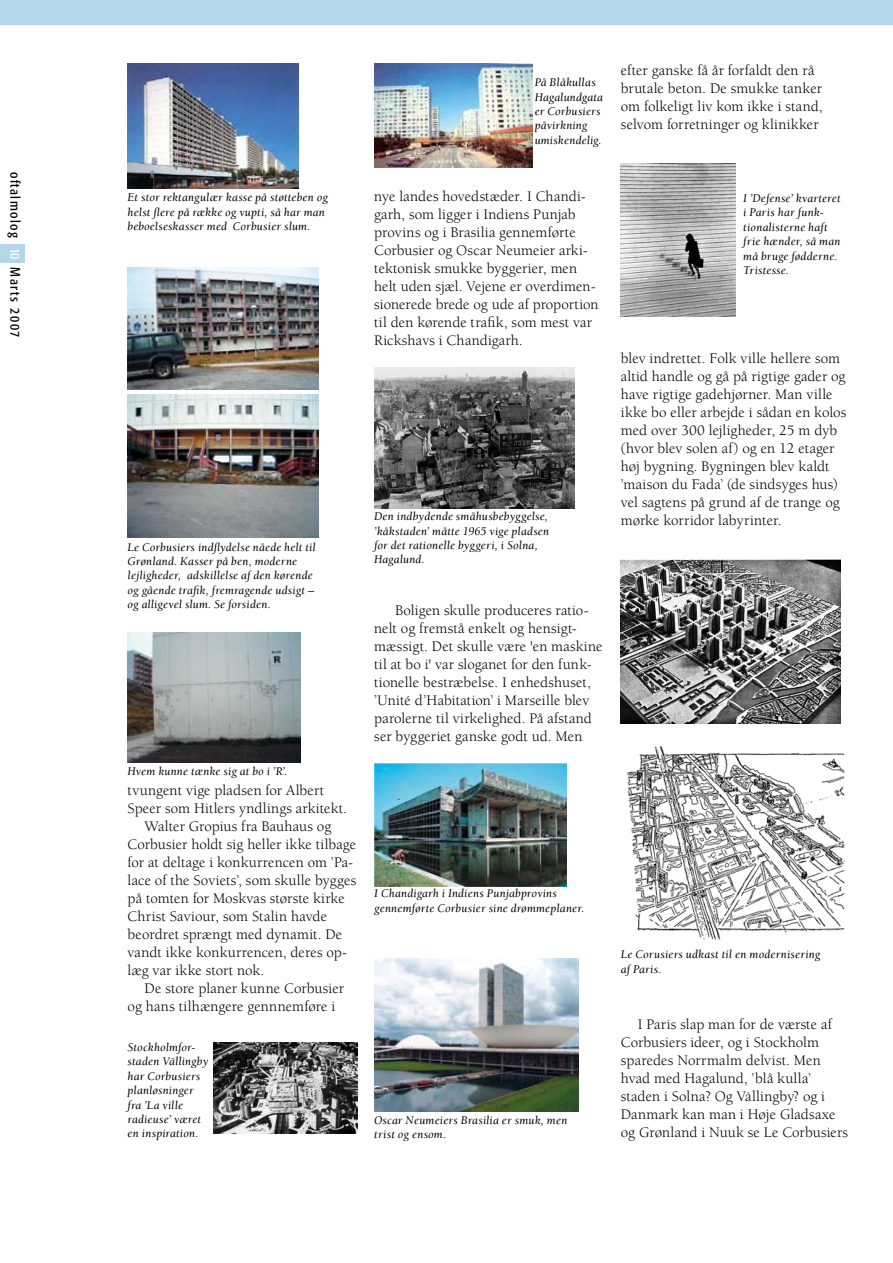
<style>
.page{position:relative;width:893px;height:1263px;background:#fff}
.page>*{position:absolute;margin:0;border:0;box-sizing:border-box;transform-origin:0 0}
.t1{font:15px/18px "Berkeley";letter-spacing:.005em;color:#000}
.t2{font:condensed 13.5px "Formata";letter-spacing:.1em;color:#000}
.t3{font:italic 12px/14.4px "Berkeley";letter-spacing:.015em;color:#000}
.s1{color:#fff}
</style>
<div class="page">
<div style="left:0;top:244px;width:25px;height:19px;background:#b4d6eb"></div>
<div style="left:435px;top:0;width:458px;height:25px;background:#b4d6eb"></div>
<div style="left:0;top:0;width:435px;height:25px;background:#b4d6eb"></div>
<img style="left:128px;top:632px;width:173px;height:130px">
<img style="left:213px;top:1042px;width:144px;height:91px">
<img style="left:374px;top:64px;width:159px;height:103px">
<img style="left:374px;top:367px;width:200px;height:141px">
<img style="left:374px;top:764px;width:193px;height:122px">
<img style="left:374px;top:959px;width:204px;height:153px">
<img style="left:128px;top:64px;width:170px;height:124px">
<img style="left:128px;top:395px;width:190px;height:142px">
<img style="left:128px;top:267px;width:190px;height:122px">
<img style="left:621px;top:163px;width:114px;height:153px">
<img style="left:621px;top:560px;width:220px;height:164px">
<img style="left:627px;top:746px;width:218px;height:194px">
<p class="t2" style="left:23px;top:172px;width:167px;rotate:90deg">oftalmolog <span class="s1">10</span> Marts 2007</p>
<p class="t3" style="left:128px;top:191px;width:202px">Et stor rektangulær kasse på støtteben og helst flere på række og vupti, så har man beboelseskasser med Corbusier slum.</p>
<p class="t3" style="left:535px;top:75px;width:70px">På Blåkullas<br>Hagalundgata er Corbusiers påvirkning umiskendelig.</p>
<p class="t1" style="left:374px;top:188px;width:226px">nye landes hovedstæder. I Chandi&shy;garh, som ligger i Indiens Punjab provins og i Brasilia gennemførte Corbusier og Oscar Neumeier arki&shy;tektonisk smukke byggerier, men helt uden sjæl. Vejene er overdimen&shy;sionerede brede og ude af proportion til den kørende trafik, som mest var Rickshavs i Chandigarh.</p>
<p class="t3" style="left:128px;top:540px;width:190px">Le Corbusiers indflydelse nåede helt til Grønland. Kasser på ben, moderne lejligheder, adskillelse af den kørende og gående trafik, fremragende udsigt – og alligevel slum. Se forsiden.</p>
<p class="t3" style="left:128px;top:764px;width:161px">Hvem kunne tænke sig at bo i ’R’.</p>
<p class="t1" style="left:128px;top:782px;width:198px">tvungent vige pladsen for Albert</p>
<p class="t1" style="left:128px;top:800px;width:221px">Speer som Hitlers yndlings arkitekt.</p>
<p class="t1" style="left:145px;top:818px;width:188px">Walter Gropius fra Bauhaus og</p>
<p class="t1" style="left:128px;top:836px;width:230px">Corbusier holdt sig heller ikke tilbage</p>
<p class="t1" style="left:128px;top:854px;width:227px">for at deltage i konkurrencen om ’Pa-</p>
<p class="t1" style="left:128px;top:872px;width:230px">lace of the Soviets’, som skulle bygges</p>
<p class="t1" style="left:128px;top:890px;width:219px">på tomten for Moskvas største kirke</p>
<p class="t1" style="left:128px;top:908px;width:201px">Christ Saviour, som Stalin havde</p>
<p class="t1" style="left:128px;top:926px;width:216px">beordret sprængt med dynamit. De</p>
<p class="t1" style="left:128px;top:944px;width:221px">vandt ikke konkurrencen, deres op-</p>
<p class="t1" style="left:128px;top:962px;width:138px">læg var ikke stort nok.</p>
<p class="t1" style="left:145px;top:980px;width:201px">De store planer kunne Corbusier</p>
<p class="t1" style="left:128px;top:998px;width:209px">og hans tilhængere gennnemføre i</p>
<p class="t3" style="left:128px;top:1040px;width:82px">Stockholmfor&shy;staden Vällingby har Corbusiers planløsninger fra ’La ville radieuse’ været en inspiration.</p>
<p class="t3" style="left:374px;top:509px;width:177px">Den indbydende småhusbebyggelse, ’kåkstaden’ måtte 1965 vige pladsen for det rationelle byggeri, i Solna,<br>Hagalund.</p>
<p class="t1" style="left:374px;top:602px;width:230px;text-indent:21px">Boligen skulle produceres ratio&shy;nelt og fremstå enkelt og hensigt&shy;mæssigt. Det skulle være 'en maskine til at bo i' var sloganet for den funk&shy;tionelle bestræbelse. I enhedshuset, ’Unité d’Habitation’ i Marseille blev parolerne til virkelighed. På afstand ser byggeriet ganske godt ud. Men</p>
<p class="t3" style="left:374px;top:887px;width:212px">I Chandigarh i Indiens Punjabprovins gennemførte Corbusier sine drømmeplaner.</p>
<p class="t3" style="left:374px;top:1113px;width:195px">Oscar Neumeiers Brasilia er smuk, men trist og ensom.</p>
<p class="t1" style="left:621px;top:62px;width:203px">efter ganske få år forfaldt den rå brutale beton. De smukke tanker om folkeligt liv kom ikke i stand, selvom forretninger og klinikker</p>
<p class="t3" style="left:743px;top:191px;width:99px">I ’Defense’ kvarteret i Paris har funk&shy;tionalisterne haft frie hænder, så man må bruge fødderne.<br>Tristesse.</p>
<p class="t1" style="left:621px;top:350px;width:227px">blev indrettet. Folk ville hellere som altid handle og gå på rigtige gader og have rigtige gadehjørner. Man ville ikke bo eller arbejde i sådan en kolos med over 300 lejligheder, 25 m dyb (hvor blev solen af) og en 12 etager høj bygning. Bygningen blev kaldt ’maison du Fada’ (de sindsyges hus) vel sagtens på grund af de trange og mørke korridor labyrinter.</p>
<p class="t3" style="left:621px;top:948px;width:201px">Le Corusiers udkast til en modernisering af Paris.</p>
<p class="t1" style="left:621px;top:1016px;width:229px;text-indent:17px">I Paris slap man for de værste af<br>Corbusiers ideer, og i Stockholm sparedes Norrmalm delvist. Men hvad med Hagalund, ’blå kulla’ staden i Solna? Og Vällingby? og i<br>Danmark kan man i Høje Gladsaxe og Grønland i Nuuk se Le Corbusiers</p>
</div>
